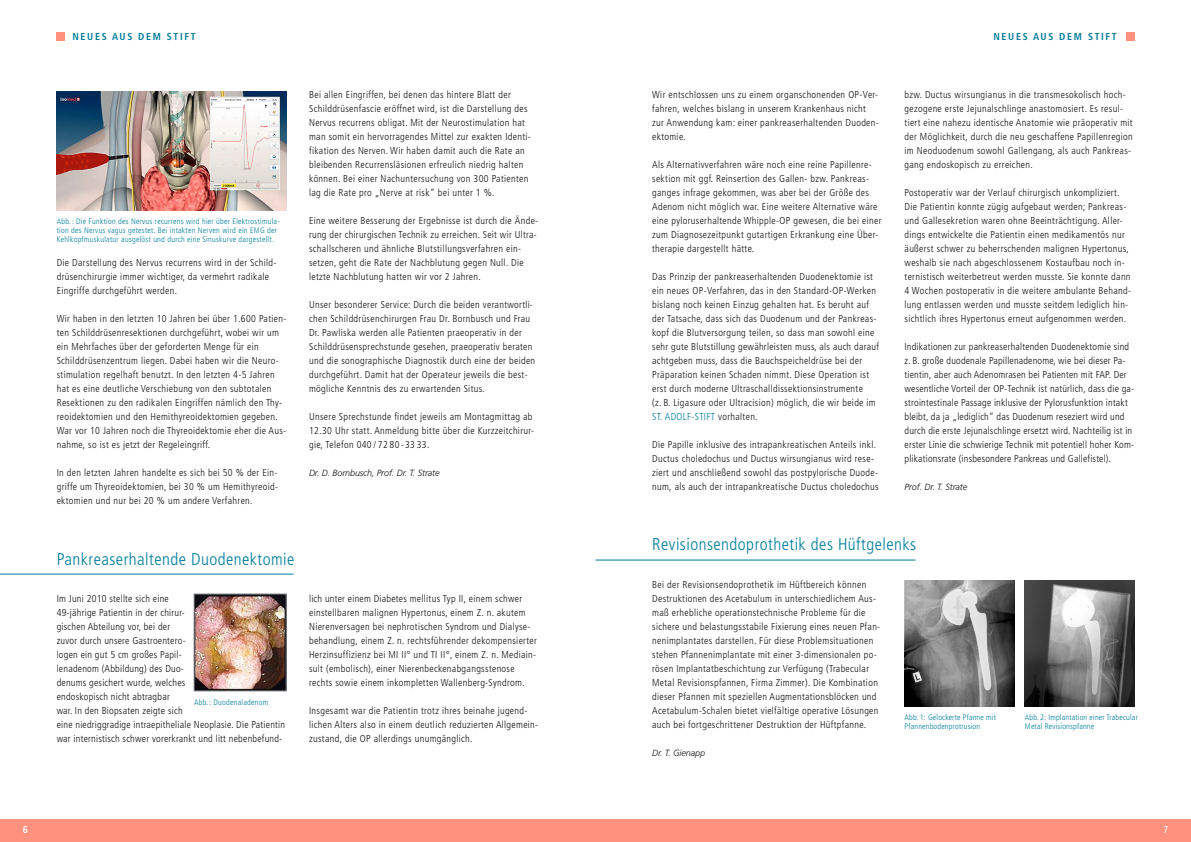
<style>
.page{position:relative;width:1191px;height:842px;background:#fff}
.page>*{position:absolute;margin:0;border:0;box-sizing:border-box;transform-origin:0 0}
.t1{font:300 condensed 17px "Frutiger";letter-spacing:.03em;color:#007d99}
.t2{font:300 condensed 10px/14px "Frutiger";letter-spacing:.035em;color:#141314}
.t3{font:700 condensed 10px "Frutiger";letter-spacing:.165em;color:#007d99}
.t4{font:700 condensed 10px "Frutiger";color:#fff}
.t5{font:condensed 10px "Frutiger";color:#fff}
.t6{font:italic 300 9px "Frutiger";letter-spacing:-.01em;color:#141314}
.t7{font:300 condensed 8px/9px "Frutiger";letter-spacing:.035em;color:#007d99}
.s1{color:#007d99}
</style>
<div class="page">
<div style="left:595px;top:819px;width:596px;height:23px;background:#ff917e"></div>
<div style="left:0;top:819px;width:595px;height:23px;background:#ff917e"></div>
<hr style="left:0;top:574px;width:293px;height:1px;background:#007d99">
<div style="left:57px;top:32px;width:8px;height:9px;background:#ff917e"></div>
<hr style="left:595px;top:559px;width:320px;height:1px;background:#007d99">
<img style="left:904px;top:581px;width:110px;height:125px">
<img style="left:1024px;top:581px;width:110px;height:125px">
<div style="left:1125px;top:32px;width:9px;height:9px;background:#ff917e"></div>
<img style="left:196px;top:596px;width:88px;height:93px">
<div style="left:194px;top:594px;width:92px;height:97px;border:1px solid #919294"></div>
<img style="left:57px;top:92px;width:229px;height:118px">
<p class="t3" style="left:72px;top:32px;width:125px">NEUES AUS DEM STIFT</p>
<p class="t7" style="left:57px;top:217px;width:225px">Abb.: Die Funktion des Nervus recurrens wird hier über Elektrostimula&shy;tion des Nervus vagus getestet. Bei intakten Nerven wird ein EMG der<br>Kehlkopfmuskulatur ausgelöst und durch eine Sinuskurve dargestellt.</p>
<p class="t2" style="left:57px;top:256px;width:221px">Die Darstellung des Nervus recurrens wird in der Schild&shy;drüsenchirurgie immer wichtiger, da vermehrt radikale<br>Eingriffe durchgeführt werden.</p>
<p class="t2" style="left:57px;top:312px;width:231px">Wir haben in den letzten 10 Jahren bei über 1.600 Patien&shy;ten Schilddrüsenresektionen durchgeführt, wobei wir um ein Mehrfaches über der geforderten Menge für ein Schilddrüsenzentrum liegen. Dabei haben wir die Neuro&shy;stimulation regelhaft benutzt. In den letzten 4-5 Jahren hat es eine deutliche Verschiebung von den subtotalen Resektionen zu den radikalen Eingriffen nämlich den Thy&shy;reoidektomien und den Hemithyreoidektomien gegeben.<br>War vor 10 Jahren noch die Thyreoidektomie eher die Aus&shy;nahme, so ist es jetzt der Regeleingriff.</p>
<p class="t2" style="left:57px;top:466px;width:223px;text-align:justify">In den letzten Jahren handelte es sich bei 50 % der Ein&shy;griffe um Thyreoidektomien, bei 30 % um Hemithyreoid&shy;ektomien und nur bei 20 % um andere Verfahren.</p>
<p class="t2" style="left:309px;top:88px;width:223px">Bei allen Eingriffen, bei denen das hintere Blatt der Schilddrüsenfascie eröffnet wird, ist die Darstellung des Nervus recurrens obligat. Mit der Neurostimulation hat man somit ein hervorragendes Mittel zur exakten Identi&shy;fikation des Nerven. Wir haben damit auch die Rate an bleibenden Recurrensläsionen erfreulich niedrig halten können. Bei einer Nachuntersuchung von 300 Patienten lag die Rate pro „Nerve at risk“ bei unter 1 %.</p>
<p class="t2" style="left:309px;top:214px;width:231px">Eine weitere Besserung der Ergebnisse ist durch die Ände&shy;rung der chirurgischen Technik zu erreichen. Seit wir Ultra&shy;schallscheren und ähnliche Blutstillungsverfahren ein&shy;setzen, geht die Rate der Nachblutung gegen Null. Die letzte Nachblutung hatten wir vor 2 Jahren.</p>
<p class="t2" style="left:309px;top:298px;width:228px">Unser besonderer Service: Durch die beiden verantwortli&shy;chen Schilddrüsenchirurgen Frau Dr. Bornbusch und Frau Dr. Pawliska werden alle Patienten praeoperativ in der Schilddrüsensprechstunde gesehen, praeoperativ beraten und die sonographische Diagnostik durch eine der beiden durchgeführt. Damit hat der Operateur jeweils die best&shy;mögliche Kenntnis des zu erwartenden Situs.</p>
<p class="t2" style="left:309px;top:410px;width:226px">Unsere Sprechstunde findet jeweils am Montagmittag ab<br>12.30 Uhr statt. Anmeldung bitte über die Kurzzeitchirur&shy;gie, Telefon 040 / 72 80 -33 33.</p>
<p class="t6" style="left:309px;top:469px;width:132px">Dr. D. Bornbusch, Prof. Dr. T. Strate</p>
<h1 class="t1" style="left:57px;top:552px;width:239px">Pankreaserhaltende Duodenektomie</h1>
<p class="t2" style="left:57px;top:592px;width:230px">Im Juni 2010 stellte sich eine<br>49-jährige Patientin in der chirur-<br>gischen Abteilung vor, bei der<br>zuvor durch unsere Gastroentero-<br>logen ein gut 5 cm großes Papil-<br>lenadenom (Abbildung) des Duo-<br>denums gesichert wurde, welches<br>endoskopisch nicht abtragbar<br>war. In den Biopsaten zeigte sich<br>eine niedriggradige intraepitheliale Neoplasie. Die Patientin war internistisch schwer vorerkrankt und litt nebenbefund-</p>
<p class="t2" style="left:309px;top:592px;width:229px">lich unter einem Diabetes mellitus Typ II, einem schwer einstellbaren malignen Hypertonus, einem Z. n. akutem Nierenversagen bei nephrotischen Syndrom und Dialyse&shy;behandlung, einem Z. n. rechtsführender dekompensierter Herzinsuffizienz bei MI II° und TI II°, einem Z. n. Mediain&shy;sult (embolisch), einer Nierenbeckenabgangsstenose rechts sowie einem inkompletten Wallenberg-Syndrom.</p>
<p class="t7" style="left:194px;top:698px;width:76px">Abb.: Duodenaladenom</p>
<p class="t2" style="left:309px;top:704px;width:231px">Insgesamt war die Patientin trotz ihres beinahe jugend&shy;lichen Alters also in einem deutlich reduzierten Allgemein&shy;zustand, die OP allerdings unumgänglich.</p>
<p class="t2" style="left:652px;top:88px;width:228px">Wir entschlossen uns zu einem organschonenden OP-Ver&shy;fahren, welches bislang in unserem Krankenhaus nicht zur Anwendung kam: einer pankreaserhaltenden Duoden&shy;ektomie.</p>
<p class="t2" style="left:652px;top:158px;width:231px">Als Alternativverfahren wäre noch eine reine Papillenre&shy;sektion mit ggf. Reinsertion des Gallen- bzw. Pankreas&shy;ganges infrage gekommen, was aber bei der Größe des Adenom nicht möglich war. Eine weitere Alternative wäre eine pyloruserhaltende Whipple-OP gewesen, die bei einer zum Diagnosezeitpunkt gutartigen Erkrankung eine Über&shy;therapie dargestellt hätte.</p>
<p class="t2" style="left:652px;top:270px;width:228px">Das Prinzip der pankreaserhaltenden Duodenektomie ist ein neues OP-Verfahren, das in den Standard-OP-Werken bislang noch keinen Einzug gehalten hat. Es beruht auf der Tatsache, dass sich das Duodenum und der Pankreas&shy;kopf die Blutversorgung teilen, so dass man sowohl eine sehr gute Blutstillung gewährleisten muss, als auch darauf achtgeben muss, dass die Bauchspeicheldrüse bei der Präparation keinen Schaden nimmt. Diese Operation ist erst durch moderne Ultraschalldissektionsinstrumente<br>(z. B. Ligasure oder Ultracision) möglich, die wir beide im <span class="s1">ST. ADOLF-STIFT</span> vorhalten.</p>
<p class="t2" style="left:652px;top:438px;width:228px">Die Papille inklusive des intrapankreatischen Anteils inkl.<br>Ductus choledochus und Ductus wirsungianus wird rese&shy;ziert und anschließend sowohl das postpylorische Duode&shy;num, als auch der intrapankreatische Ductus choledochus</p>
<p class="t3" style="left:993px;top:32px;width:125px">NEUES AUS DEM STIFT</p>
<p class="t2" style="left:904px;top:88px;width:230px">bzw. Ductus wirsungianus in die transmesokolisch hoch&shy;gezogene erste Jejunalschlinge anastomosiert. Es resul&shy;tiert eine nahezu identische Anatomie wie präoperativ mit der Möglichkeit, durch die neu geschaffene Papillenregion im Neoduodenum sowohl Gallengang, als auch Pankreas&shy;gang endoskopisch zu erreichen.</p>
<p class="t2" style="left:904px;top:186px;width:228px">Postoperativ war der Verlauf chirurgisch unkompliziert.<br>Die Patientin konnte zügig aufgebaut werden; Pankreas&shy;und Gallesekretion waren ohne Beeinträchtigung. Aller&shy;dings entwickelte die Patientin einen medikamentös nur äußerst schwer zu beherrschenden malignen Hypertonus, weshalb sie nach abgeschlossenem Kostaufbau noch in&shy;ternistisch weiterbetreut werden musste. Sie konnte dann 4 Wochen postoperativ in die weitere ambulante Behand&shy;lung entlassen werden und musste seitdem lediglich hin&shy;sichtlich ihres Hypertonus erneut aufgenommen werden.</p>
<p class="t2" style="left:904px;top:340px;width:231px">Indikationen zur pankreaserhaltenden Duodenektomie sind z. B. große duodenale Papillenadenome, wie bei dieser Pa&shy;tientin, aber auch Adenomrasen bei Patienten mit FAP. Der wesentliche Vorteil der OP-Technik ist natürlich, dass die ga&shy;strointestinale Passage inklusive der Pylorusfunktion intakt bleibt, da ja „lediglich“ das Duodenum reseziert wird und durch die erste Jejunalschlinge ersetzt wird. Nachteilig ist in erster Linie die schwierige Technik mit potentiell hoher Kom&shy;plikationsrate (insbesondere Pankreas und Gallefistel).</p>
<p class="t6" style="left:904px;top:483px;width:64px">Prof. Dr. T. Strate</p>
<h1 class="t1" style="left:652px;top:538px;width:265px">Revisionsendoprothetik des Hüftgelenks</h1>
<p class="t2" style="left:652px;top:578px;width:229px">Bei der Revisionsendoprothetik im Hüftbereich können Destruktionen des Acetabulum in unterschiedlichem Aus&shy;maß erhebliche operationstechnische Probleme für die sichere und belastungsstabile Fixierung eines neuen Pfan&shy;nenimplantates darstellen. Für diese Problemsituationen stehen Pfannenimplantate mit einer 3-dimensionalen po&shy;rösen Implantatbeschichtung zur Verfügung (Trabecular Metal Revisionspfannen, Firma Zimmer). Die Kombination dieser Pfannen mit speziellen Augmentationsblöcken und Acetabulum-Schalen bietet vielfältige operative Lösungen auch bei fortgeschrittener Destruktion der Hüftpfanne.</p>
<p class="t6" style="left:652px;top:749px;width:54px">Dr. T. Gienapp</p>
<p class="t7" style="left:904px;top:713px;width:93px">Abb.1: Gelockerte Pfanne mit<br>Pfannenbodenprotrusion</p>
<p class="t7" style="left:1025px;top:713px;width:114px">Abb.2: Implantation einer Trabecular<br>Metal Revisionspfanne</p>
<p class="t4" style="left:23px;top:825px;width:7px">6</p>
<p class="t5" style="left:1163px;top:825px;width:6px">7</p>
</div>
